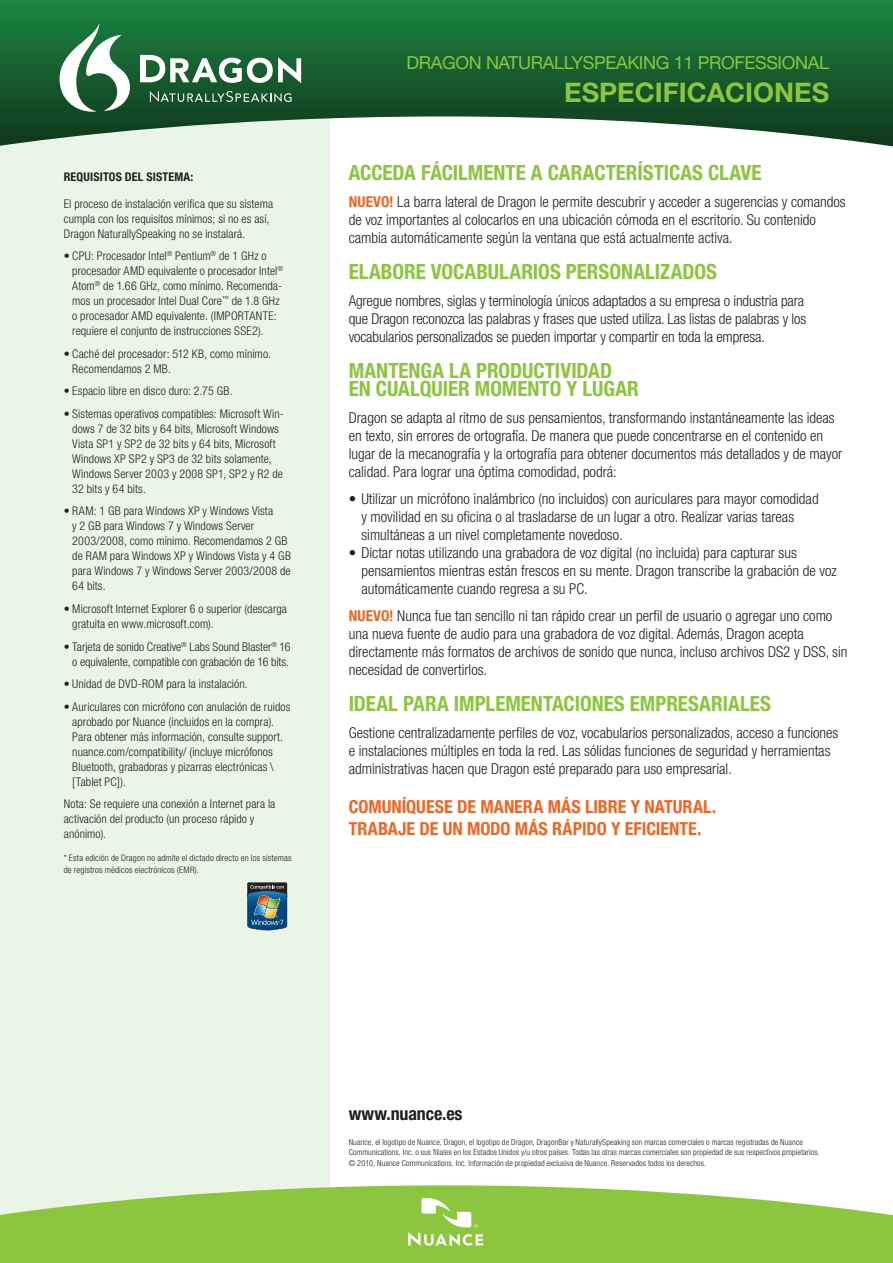
<style>
.page{position:relative;width:893px;height:1263px;background:#fff}
.page>*{position:absolute;margin:0;border:0;box-sizing:border-box;transform-origin:0 0}
.t1{font:700 27px "Helvetica Neue LT";color:#8bc63e}
.t2{font:700 condensed 21px/18px "Helvetica Neue LT";color:#8bc63e}
.t3{font:700 condensed 18px/21.6px "Helvetica Neue LT";color:#f36421}
.t4{font:18px "Helvetica Neue LT";letter-spacing:-.02em;color:#8bc63e}
.t5{font:700 condensed 18px "Helvetica Neue LT";letter-spacing:-.005em;color:#231f20}
.t6{font:300 condensed 15px/18px "Helvetica Neue LT";color:#231f20}
.t7{font:300 condensed 12px/15px "Helvetica Neue LT";letter-spacing:.01em;color:#231f20}
.t8{font:700 condensed 12px "Helvetica Neue LT";letter-spacing:.015em;color:#231f20}
.t9{font:300 condensed 9px/12px "Helvetica Neue LT";letter-spacing:.02em;color:#231f20}
.t10{font:300 condensed 8.25px/10.5px "Helvetica Neue LT";letter-spacing:.015em;color:#231f20}
.s1{font-weight:700;color:#f36421}
</style>
<div class="page">
<div style="left:0;top:111px;width:329px;height:1104px;background:#eaf4e7"></div>
<svg style="left:0;top:0;width:893px;height:146px;background:#387a4e"></svg>
<svg style="left:140px;top:55px;width:161px;height:28px"></svg>
<svg style="left:150px;top:91px;width:142px;height:11px;background:#4a785a"></svg>
<svg style="left:60px;top:24px;width:70px;height:88px"></svg>
<svg style="left:0;top:1185px;width:893px;height:78px;background:#99cd56"></svg>
<svg style="left:408px;top:1198px;width:75px;height:48px"></svg>
<svg style="left:247px;top:882px;width:40px;height:48px;background:#43687a"></svg>
<p class="t8" style="left:64px;top:169px;width:131px">REQUISITOS DEL SISTEMA:</p>
<p class="t7" style="left:64px;top:196px;width:211px">El proceso de instalación verifica que su sistema cumpla con los requisitos mínimos; si no es así,<br>Dragon NaturallySpeaking no se instalará.</p>
<p class="t7" style="left:72px;top:249px;width:212px;text-indent:-8px">• CPU: Procesador Intel<sup>®</sup> Pentium<sup>®</sup> de 1 GHz o procesador AMD equivalente o procesador Intel<sup>® </sup>Atom<sup>®</sup> de 1.66 GHz, como mínimo. Recomenda&shy;mos un procesador Intel Dual Core<sup>™</sup> de 1.8 GHz o procesador AMD equivalente. (IMPORTANTE: requiere el conjunto de instrucciones SSE2).</p>
<p class="t7" style="left:72px;top:346px;width:200px;text-indent:-9px">• Caché del procesador: 512 KB, como mínimo.<br>Recomendamos 2 MB.</p>
<p class="t7" style="left:64px;top:384px;width:170px">• Espacio libre en disco duro: 2.75 GB.</p>
<p class="t7" style="left:72px;top:406px;width:213px;text-indent:-9px">• Sistemas operativos compatibles: Microsoft Win&shy;dows 7 de 32 bits y 64 bits, Microsoft Windows Vista SP1 y SP2 de 32 bits y 64 bits, Microsoft Windows XP SP2 y SP3 de 32 bits solamente, Windows Server 2003 y 2008 SP1, SP2 y R2 de 32 bits y 64 bits.</p>
<p class="t7" style="left:72px;top:504px;width:220px;text-indent:-9px">• RAM: 1 GB para Windows XP y Windows Vista<br>y 2 GB para Windows 7 y Windows Server 2003/2008, como mínimo. Recomendamos 2 GB de RAM para Windows XP y Windows Vista y 4 GB para Windows 7 y Windows Server 2003/2008 de 64 bits.</p>
<p class="t7" style="left:72px;top:601px;width:216px;text-indent:-9px">• Microsoft Internet Explorer 6 o superior (descarga gratuita en www.microsoft.com).</p>
<p class="t7" style="left:64px;top:639px;width:228px;text-align:center">• Tarjeta de sonido Creative<sup>®</sup> Labs Sound Blaster<sup>®</sup> 16 o equivalente, compatible con grabación de 16 bits.</p>
<p class="t7" style="left:64px;top:676px;width:185px">• Unidad de DVD-ROM para la instalación.</p>
<p class="t7" style="left:72px;top:699px;width:220px;text-indent:-9px">• Auriculares con micrófono con anulación de ruidos aprobado por Nuance (incluidos en la compra).<br>Para obtener más información, consulte support. nuance.com/compatibility/ (incluye micrófonos Bluetooth, grabadoras y pizarras electrónicas \ [Tablet PC]).</p>
<p class="t7" style="left:64px;top:796px;width:213px">Nota: Se requiere una conexión a Internet para la activación del producto (un proceso rápido y anónimo).</p>
<p class="t9" style="left:64px;top:851px;width:229px">* Esta edición de Dragon no admite el dictado directo en los sistemas de registros médicos electrónicos (EMR).</p>
<p class="t4" style="left:406px;top:52px;width:424px">DRAGON NATURALLYSPEAKING 11 PROFESSIONAL</p>
<h1 class="t1" style="left:564px;top:75px;width:266px">ESPECIFICACIONES</h1>
<h2 class="t2" style="left:349px;top:163px;width:414px">ACCEDA FÁCILMENTE A CARACTERÍSTICAS CLAVE</h2>
<p class="t6" style="left:349px;top:192px;width:499px"><span class="s1">NUEVO!</span> La barra lateral de Dragon le permite descubrir y acceder a sugerencias y comandos de voz importantes al colocarlos en una ubicación cómoda en el escritorio. Su contenido cambia automáticamente según la ventana que está actualmente activa.</p>
<h2 class="t2" style="left:349px;top:262px;width:370px">ELABORE VOCABULARIOS PERSONALIZADOS</h2>
<p class="t6" style="left:349px;top:291px;width:459px">Agregue nombres, siglas y terminología únicos adaptados a su empresa o industria para que Dragon reconozca las palabras y frases que usted utiliza. Las listas de palabras y los vocabularios personalizados se pueden importar y compartir en toda la empresa.</p>
<h2 class="t2" style="left:349px;top:361px;width:292px">MANTENGA LA PRODUCTIVIDAD<br>EN CUALQUIER MOMENTO Y LUGAR</h2>
<p class="t6" style="left:349px;top:408px;width:495px">Dragon se adapta al ritmo de sus pensamientos, transformando instantáneamente las ideas en texto, sin errores de ortografía. De manera que puede concentrarse en el contenido en lugar de la mecanografía y la ortografía para obtener documentos más detallados y de mayor calidad. Para lograr una óptima comodidad, podrá:</p>
<p class="t6" style="left:361px;top:489px;width:459px;text-indent:-13px">• Utilizar un micrófono inalámbrico (no incluidos) con auriculares para mayor comodidad y movilidad en su oficina o al trasladarse de un lugar a otro. Realizar varias tareas simultáneas a un nivel completamente novedoso.</p>
<p class="t6" style="left:361px;top:543px;width:477px;text-indent:-13px">• Dictar notas utilizando una grabadora de voz digital (no incluida) para capturar sus pensamientos mientras están frescos en su mente. Dragon transcribe la grabación de voz automáticamente cuando regresa a su PC.</p>
<p class="t6" style="left:349px;top:606px;width:500px"><span class="s1">NUEVO!</span> Nunca fue tan sencillo ni tan rápido crear un perfil de usuario o agregar uno como una nueva fuente de audio para una grabadora de voz digital. Además, Dragon acepta directamente más formatos de archivos de sonido que nunca, incluso archivos DS2 y DSS, sin necesidad de convertirlos.</p>
<h2 class="t2" style="left:349px;top:694px;width:424px">IDEAL PARA IMPLEMENTACIONES EMPRESARIALES</h2>
<p class="t6" style="left:349px;top:723px;width:491px">Gestione centralizadamente perfiles de voz, vocabularios personalizados, acceso a funciones e instalaciones múltiples en toda la red. Las sólidas funciones de seguridad y herramientas administrativas hacen que Dragon esté preparado para uso empresarial.</p>
<p class="t3" style="left:349px;top:796px;width:369px">COMUNÍQUESE DE MANERA MÁS LIBRE Y NATURAL.<br>TRABAJE DE UN MODO MÁS RÁPIDO Y EFICIENTE.</p>
<p class="t5" style="left:349px;top:1103px;width:115px">www.nuance.es</p>
<p class="t10" style="left:349px;top:1136px;width:473px">Nuance, el logotipo de Nuance, Dragon, el logotipo de Dragon, DragonBar y NaturallySpeaking son marcas comerciales o marcas registradas de Nuance<br>Communications, Inc. o sus filiales en los Estados Unidos y/u otros países. Todas las otras marcas comerciales son propiedad de sus respectivos propietarios. © 2010, Nuance Communications, Inc. Información de propiedad exclusiva de Nuance. Reservados todos los derechos.</p>
</div>
